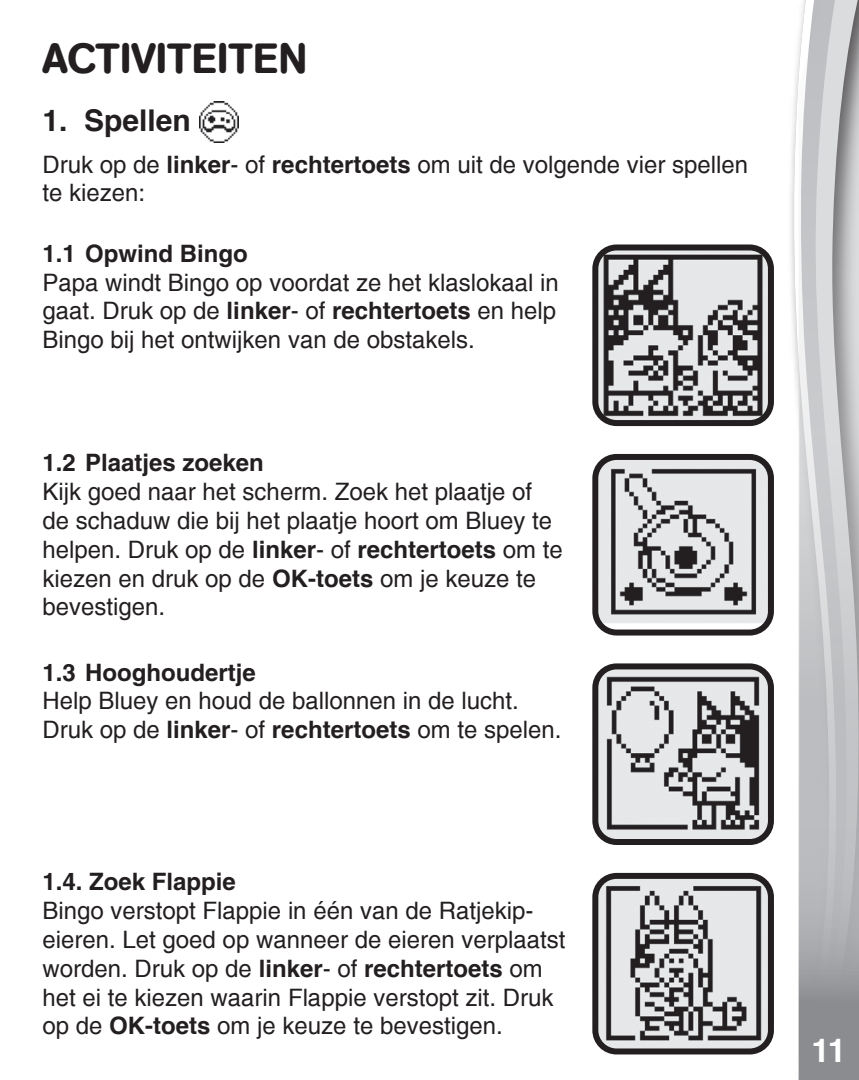
<style>
.page{position:relative;width:859px;height:1080px;background:#fff}
.page>*{position:absolute;margin:0;border:0;box-sizing:border-box;transform-origin:0 0}
.point{font:500 42px "AG Book Rounded";color:#231f20}
.t1{font:700 33px "Helvetica";color:#fff}
.point-2{font:700 30px "Helvetica";color:#231f20}
.t2{font:27px "Helvetica";color:#fff}
.point-3{font:24px/28.8px "Helvetica";color:#231f20}
.point-4{font:700 24px "Helvetica";color:#231f20}
.s1{font-weight:700}
</style>
<div class="page">
<svg style="left:793px;top:46px;width:6px;height:1034px"></svg>
<svg style="left:799px;top:0;width:60px;height:1080px;background:#bebfc1"></svg>
<img style="left:199px;top:102px;width:40px;height:41px">
<img style="left:599px;top:251px;width:168px;height:168px">
<div style="left:592px;top:244px;width:182px;height:182px;border:6px solid #231f20;border-radius:21px"></div>
<img style="left:599px;top:461px;width:168px;height:162px">
<div style="left:592px;top:454px;width:182px;height:182px;border:6px solid #231f20;border-radius:21px"></div>
<img style="left:599px;top:880px;width:168px;height:167px">
<div style="left:592px;top:873px;width:182px;height:181px;border:6px solid #231f20;border-radius:21px"></div>
<img style="left:599px;top:670px;width:168px;height:168px">
<div style="left:592px;top:663px;width:182px;height:182px;border:6px solid #231f20;border-radius:21px"></div>
<p class="point" style="left:43px;top:33px;width:266px">ACTIVITEITEN</p>
<p class="point-2" style="left:43px;top:100px;width:150px">1. Spellen</p>
<p class="point-3" style="left:43px;top:150px;width:707px">Druk op de <span class="s1">linker</span>- of <span class="s1">rechtertoets</span> om uit de volgende vier spellen te kiezen:</p>
<p class="point-4" style="left:43px;top:239px;width:207px">1.1 Opwind Bingo</p>
<p class="point-3" style="left:43px;top:268px;width:518px;text-align:justify">Papa windt Bingo op voordat ze het klaslokaal in gaat. Druk op de <span class="s1">linker</span>- of <span class="s1">rechtertoets</span> en help Bingo bij het ontwijken van de obstakels.</p>
<p class="point-4" style="left:43px;top:448px;width:223px">1.2 Plaatjes zoeken</p>
<p class="point-3" style="left:43px;top:477px;width:522px">Kijk goed naar het scherm. Zoek het plaatje of de schaduw die bij het plaatje hoort om Bluey te helpen. Druk op de <span class="s1">linker</span>- of <span class="s1">rechtertoets</span> om te kiezen en druk op de <span class="s1">OK-toets</span> om je keuze te bevestigen.</p>
<p class="point-4" style="left:43px;top:658px;width:215px">1.3 Hooghoudertje</p>
<p class="point-3" style="left:43px;top:687px;width:520px">Help Bluey en houd de ballonnen in de lucht.<br>Druk op de <span class="s1">linker</span>- of <span class="s1">rechtertoets</span> om te spelen.</p>
<p class="point-4" style="left:43px;top:867px;width:195px">1.4. Zoek Flappie</p>
<p class="point-3" style="left:43px;top:897px;width:524px">Bingo verstopt Flappie in één van de Ratjekip&shy;eieren. Let goed op wanneer de eieren verplaatst worden. Druk op de <span class="s1">linker</span>- of <span class="s1">rechtertoets</span> om het ei te kiezen waarin Flappie verstopt zit. Druk op de <span class="s1">OK-toets</span> om je keuze te bevestigen.</p>
<p class="t2" style="left:821px;top:1022px;width:32px">11</p>
<h2 class="t1" style="left:811px;top:1028px;width:36px">11</h2>
</div>
